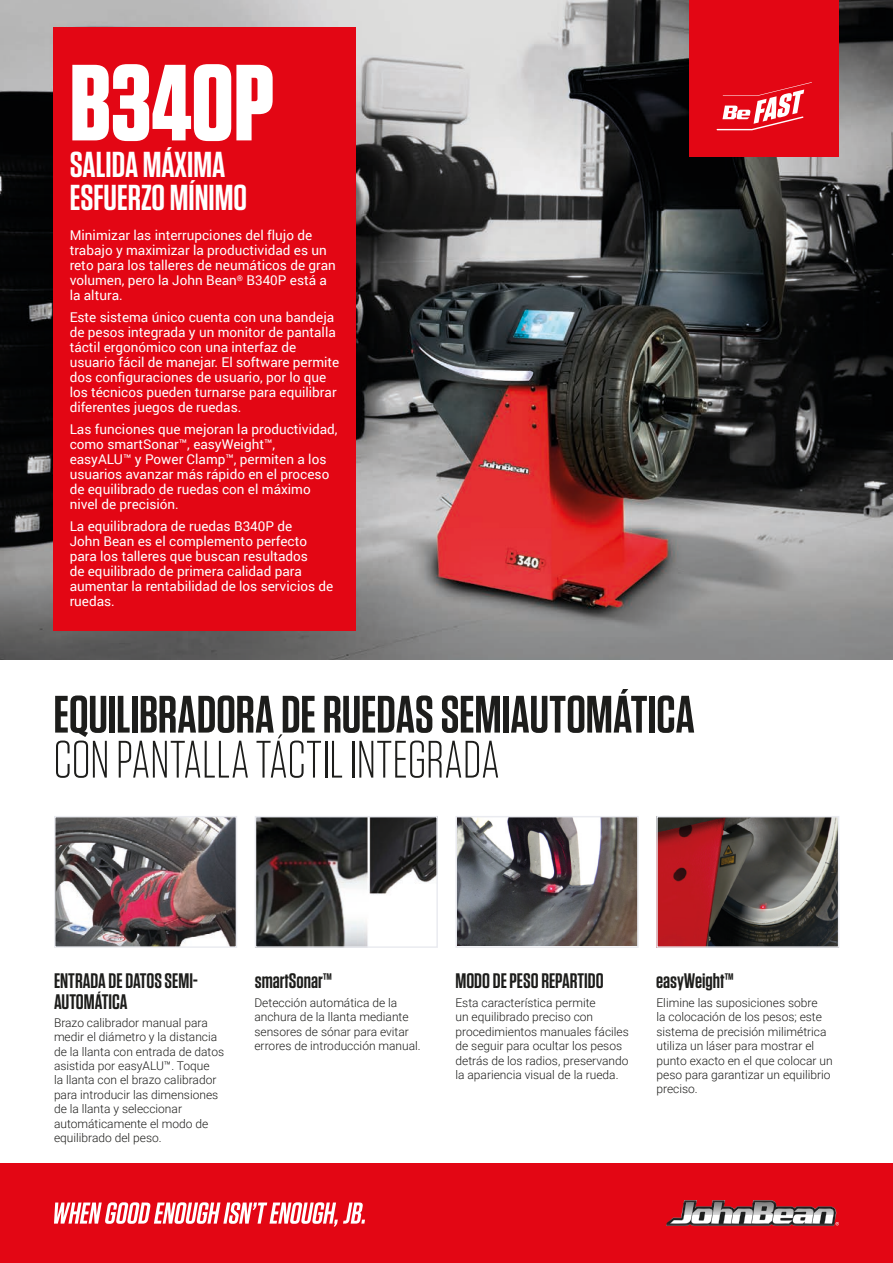
<style>
.page{position:relative;width:893px;height:1263px;background:#fff}
.page>*{position:absolute;margin:0;border:0;box-sizing:border-box;transform-origin:0 0}
.t1{font:700 108px "Tungsten";color:#fff}
.t2{font:600 52.5px "Tungsten";letter-spacing:-.005em;color:#1d1d1b}
.t3{font:300 52.5px "Tungsten";letter-spacing:-.005em;color:#1d1d1b}
.t4{font:600 36px "Tungsten";color:#fff}
.t5{font:600 21px/21px "Tungsten";color:#1d1d1b}
.t6{font:13.5px/15px "Roboto";color:#fff}
.t7{font:300 12px/14.4px "Roboto";color:#1d1d1b}
</style>
<div class="page">
<img style="left:0;top:0;width:893px;height:659px">
<img style="left:458px;top:819px;width:178px;height:126px">
<div style="left:455px;top:816px;width:184px;height:132px;border:2px solid #eaebf0"></div>
<img style="left:258px;top:819px;width:177px;height:126px">
<div style="left:255px;top:816px;width:183px;height:132px;border:2px solid #eaebf0"></div>
<img style="left:57px;top:819px;width:177px;height:126px">
<div style="left:54px;top:816px;width:183px;height:132px;border:2px solid #eaebf0"></div>
<img style="left:659px;top:819px;width:177px;height:126px">
<div style="left:656px;top:816px;width:183px;height:132px;border:2px solid #eaebf0"></div>
<div style="left:0;top:1164px;width:893px;height:99px;background:#e30614"></div>
<svg style="left:54px;top:1202px;width:311px;height:25px"></svg>
<svg style="left:666px;top:1200px;width:173px;height:26px"></svg>
<div style="left:689px;top:0;width:150px;height:156px;background:#e30614"></div>
<svg style="left:723px;top:82px;width:89px;height:14px"></svg>
<svg style="left:717px;top:90px;width:87px;height:40px"></svg>
<div style="left:53px;top:27px;width:303px;height:604px;background:#e30614"></div>
<p class="t1" style="left:70px;top:45px;width:206px">B340P</p>
<p class="t4" style="left:70px;top:146px;width:157px">SALIDA MÁXIMA</p>
<p class="t4" style="left:70px;top:179px;width:179px">ESFUERZO MÍNIMO</p>
<p class="t6" style="left:70px;top:228px;width:268px">Minimizar las interrupciones del flujo de trabajo y maximizar la productividad es un reto para los talleres de neumáticos de gran volumen, pero la John Bean<sup>®</sup> B340P está a la altura.</p>
<p class="t6" style="left:70px;top:309px;width:271px">Este sistema único cuenta con una bandeja de pesos integrada y un monitor de pantalla táctil ergonómico con una interfaz de usuario fácil de manejar. El software permite dos configuraciones de usuario, por lo que los técnicos pueden turnarse para equilibrar diferentes juegos de ruedas.</p>
<p class="t6" style="left:70px;top:421px;width:269px">Las funciones que mejoran la productividad, como smartSonar™, easyWeight™, easyALU™ y Power Clamp™, permiten a los usuarios avanzar más rápido en el proceso de equilibrado de ruedas con el máximo nivel de precisión.</p>
<p class="t6" style="left:70px;top:518px;width:265px">La equilibradora de ruedas B340P de<br>John Bean es el complemento perfecto para los talleres que buscan resultados<br>de equilibrado de primera calidad para aumentar la rentabilidad de los servicios de ruedas.</p>
<p class="t2" style="left:53px;top:687px;width:643px">EQUILIBRADORA DE RUEDAS SEMIAUTOMÁTICA</p>
<p class="t3" style="left:53px;top:733px;width:448px">CON PANTALLA TÁCTIL INTEGRADA</p>
<p class="t5" style="left:54px;top:970px;width:145px">ENTRADA DE DATOS SEMI-<br>AUTOMÁTICA</p>
<p class="t5" style="left:656px;top:970px;width:79px">easyWeight™</p>
<p class="t7" style="left:54px;top:1015px;width:172px">Brazo calibrador manual para medir el diámetro y la distancia de la llanta con entrada de datos asistida por easyALU™. Toque<br>la llanta con el brazo calibrador para introducir las dimensiones de la llanta y seleccionar automáticamente el modo de equilibrado del peso.</p>
<p class="t5" style="left:255px;top:970px;width:79px">smartSonar™</p>
<p class="t5" style="left:455px;top:970px;width:150px">MODO DE PESO REPARTIDO</p>
<p class="t7" style="left:254px;top:995px;width:168px">Detección automática de la anchura de la llanta mediante sensores de sónar para evitar errores de introducción manual.</p>
<p class="t7" style="left:455px;top:995px;width:175px">Esta característica permite<br>un equilibrado preciso con procedimientos manuales fáciles de seguir para ocultar los pesos detrás de los radios, preservando la apariencia visual de la rueda.</p>
<p class="t7" style="left:656px;top:995px;width:178px">Elimine las suposiciones sobre<br>la colocación de los pesos; este sistema de precisión milimétrica utiliza un láser para mostrar el punto exacto en el que colocar un peso para garantizar un equilibrio preciso.</p>
</div>
